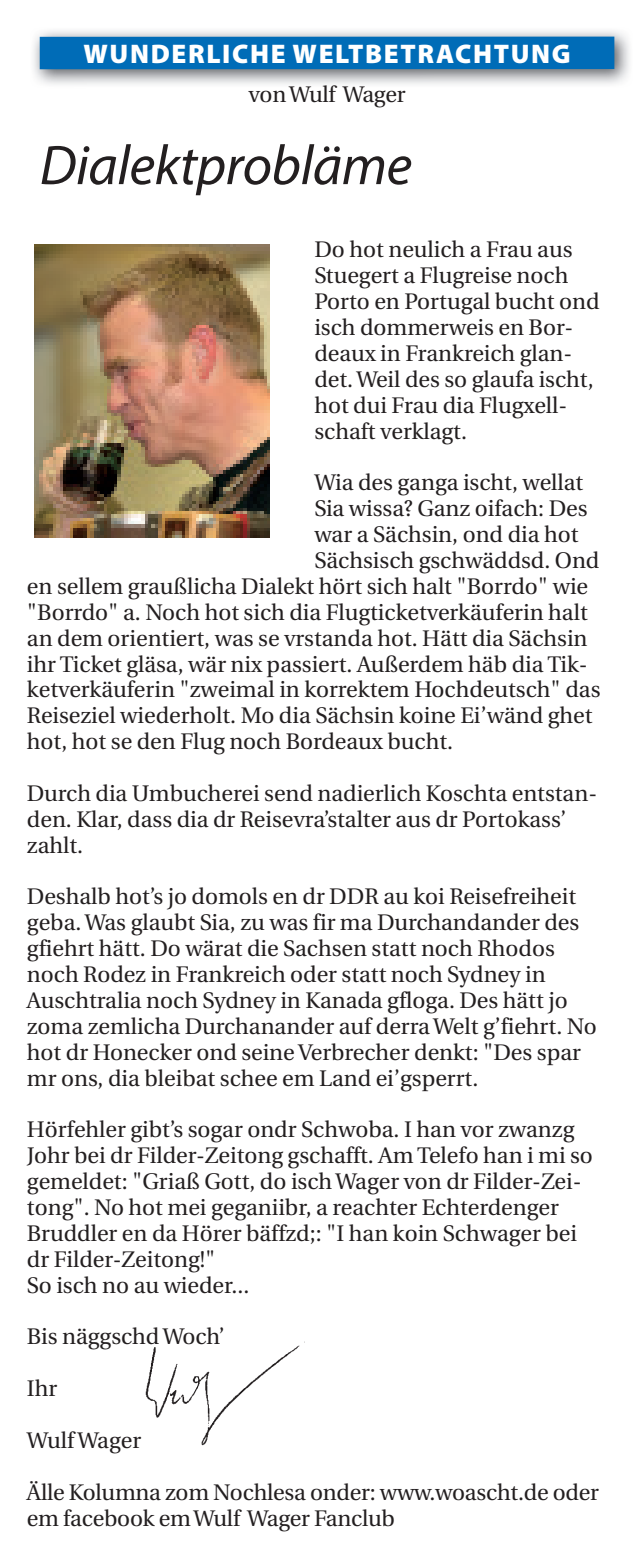
<style>
.page{position:relative;width:638px;height:1568px;background:#fff}
.page>*{position:absolute;margin:0;border:0;box-sizing:border-box;transform-origin:0 0}
.t1{font:italic 56.25px "Myriad Pro";letter-spacing:-.01em;color:#231f20}
.t2{font:900 27px "Myriad Pro";letter-spacing:.06em;color:#fff}
.t3{font:22.5px/25.9px "Utopia";color:#231f20}
</style>
<div class="page">
<img style="left:33px;top:31px;width:597px;height:54px">
<div style="left:40px;top:37px;width:574px;height:32px;background:#006cb7"></div>
<img style="left:35px;top:244px;width:234px;height:294px">
<img style="left:145px;top:1341px;width:160px;height:105px">
<p class="t2" style="left:83px;top:36px;width:488px">WUNDERLICHE WELTBETRACHTUNG</p>
<p class="t3" style="left:248px;top:81px;width:158px">von Wulf Wager</p>
<h1 class="t1" style="left:40px;top:130px;width:373px">Dialektprobläme</h1>
<p class="t3" style="left:314px;top:237px;width:287px">Do hot neulich a Frau aus<br>Stuegert a Flugreise noch<br>Porto en Portugal bucht ond isch dommerweis en Bor&shy;deaux in Frankreich glan&shy;det. Weil des so glaufa ischt, hot dui Frau dia Flugxell&shy;schaft verklagt.</p>
<p class="t3" style="left:314px;top:470px;width:270px">Wia des ganga ischt, wellat</p>
<p class="t3" style="left:314px;top:496px;width:274px">Sia wissa? Ganz oifach: Des</p>
<p class="t3" style="left:314px;top:522px;width:265px">war a Sächsin, ond dia hot</p>
<p class="t3" style="left:314px;top:548px;width:286px">Sächsisch gschwäddsd. Ond</p>
<p class="t3" style="left:27px;top:574px;width:562px">en sellem graußlicha Dialekt hört sich halt "Borrdo" wie</p>
<p class="t3" style="left:27px;top:600px;width:562px">"Borrdo" a. Noch hot sich dia Flugticketverkäuferin halt</p>
<p class="t3" style="left:27px;top:625px;width:561px">an dem orientiert, was se vrstanda hot. Hätt dia Sächsin</p>
<p class="t3" style="left:27px;top:651px;width:562px">ihr Ticket gläsa, wär nix passiert. Außerdem häb dia Tik-</p>
<p class="t3" style="left:27px;top:677px;width:574px">ketverkäuferin "zweimal in korrektem Hochdeutsch" das</p>
<p class="t3" style="left:27px;top:703px;width:566px">Reiseziel wiederholt. Mo dia Sächsin koine Ei’wänd ghet</p>
<p class="t3" style="left:27px;top:729px;width:427px">hot, hot se den Flug noch Bordeaux bucht.</p>
<p class="t3" style="left:27px;top:781px;width:571px">Durch dia Umbucherei send nadierlich Koschta entstan&shy;den. Klar, dass dia dr Reisevra’stalter aus dr Portokass’ zahlt.</p>
<p class="t3" style="left:27px;top:884px;width:571px">Deshalb hot’s jo domols en dr DDR au koi Reisefreiheit geba. Was glaubt Sia, zu was fir ma Durchandander des gfiehrt hätt. Do wärat die Sachsen statt noch Rhodos noch Rodez in Frankreich oder statt noch Sydney in Auschtralia noch Sydney in Kanada gfloga. Des hätt jo zoma zemlicha Durchanander auf derra Welt g’fiehrt. No hot dr Honecker ond seine Verbrecher denkt: "Des spar mr ons, dia bleibat schee em Land ei’gsperrt.</p>
<p class="t3" style="left:27px;top:1117px;width:567px">Hörfehler gibt’s sogar ondr Schwoba. I han vor zwanzg Johr bei dr Filder-Zeitong gschafft. Am Telefo han i mi so gemeldet: "Griaß Gott, do isch Wager von dr Filder-Zei&shy;tong". No hot mei geganiibr, a reachter Echterdenger Bruddler en da Hörer bäffzd;: "I han koin Schwager bei dr Filder-Zeitong!"<br>So isch no au wieder...</p>
<p class="t3" style="left:27px;top:1324px;width:199px">Bis näggschd Woch’</p>
<p class="t3" style="left:27px;top:1376px;width:32px">Ihr</p>
<p class="t3" style="left:27px;top:1428px;width:116px">Wulf Wager</p>
<p class="t3" style="left:27px;top:1479px;width:573px">Älle Kolumna zom Nochlesa onder: www.woascht.de oder em facebook em Wulf Wager Fanclub</p>
</div>
